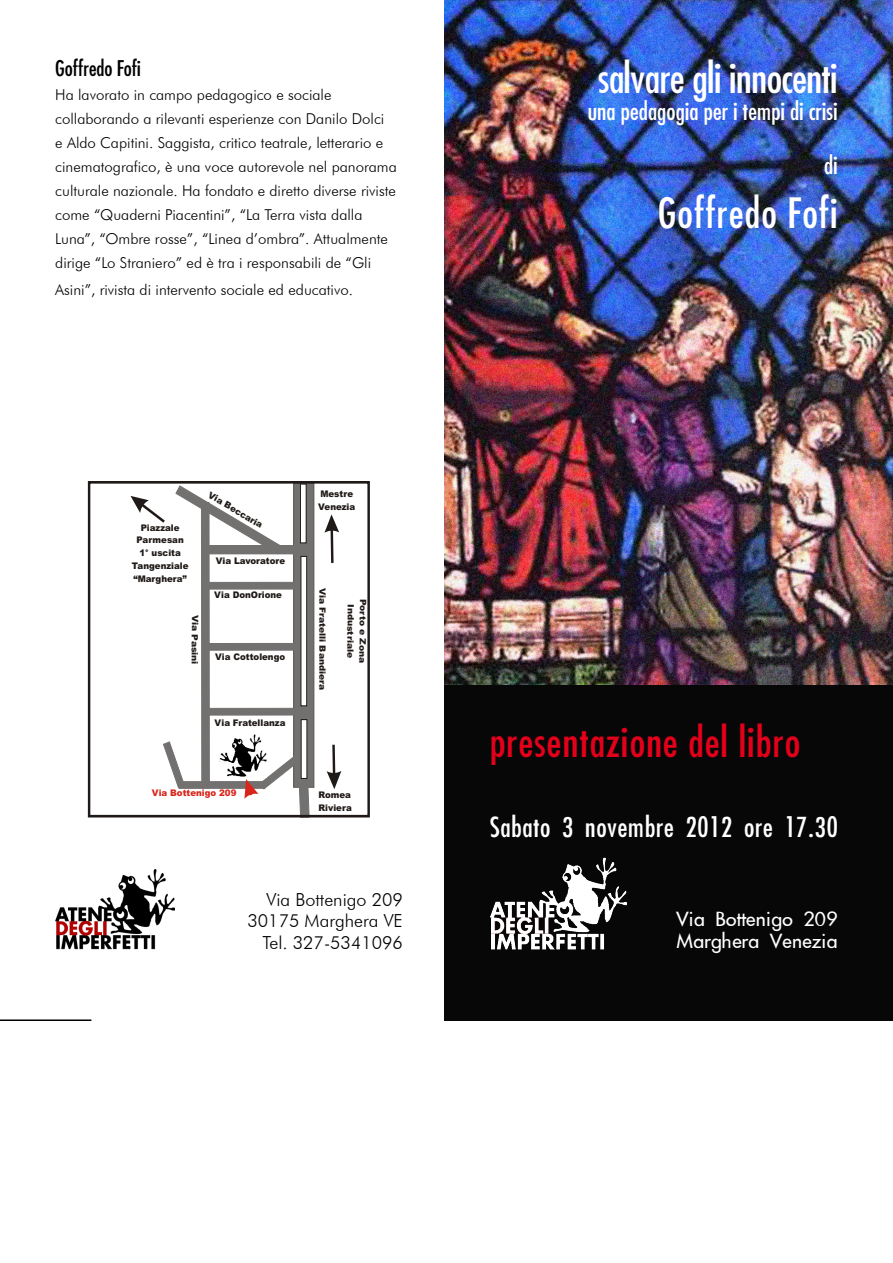
<style>
.page{position:relative;width:893px;height:1263px;background:#fff}
.page>*{position:absolute;margin:0;border:0;box-sizing:border-box;transform-origin:0 0}
.t1{font:condensed 40.5px "Futura";letter-spacing:.03em;color:#e2001a}
.t2{font:condensed 40.5px "Futura";letter-spacing:-.01em;color:#fff}
.t3{font:condensed 40.5px "Futura";letter-spacing:.03em;color:#fff}
.t4{font:condensed 27px "Futura";letter-spacing:.03em;color:#fff}
.t5{font:100 24px/21.6px "Futura";color:#fff}
.t6{font:condensed 24px "Futura";letter-spacing:.005em;color:#fff}
.t7{font:condensed 21px "Futura";color:#000}
.t8{font:300 18px/21.6px "Futura BT";color:#000;text-align:right}
.t9{font:300 15px/24px "Futura BT";color:#000}
.t10{font:900 9.15px/12.9px "Arial";color:#1f1a17;scale:.95 1}
.t11{font:900 9.15px "Arial";color:#d9261c;scale:.95 1}
.t12{font:900 9px "Arial";color:#1f1a17}
.t13{font:900 8.7px/12.3px "Arial";color:#1f1a17;scale:1.06 1}
</style>
<div class="page">
<div style="left:444px;top:0;width:449px;height:1020px;background:#080707"></div>
<img style="left:55px;top:869px;width:119px;height:80px">
<img style="left:490px;top:857px;width:137px;height:93px">
<hr style="left:0;top:1019px;width:91px;height:2px;background:#000">
<img style="left:444px;top:0;width:449px;height:685px">
<svg style="left:296px;top:485px;width:16px;height:300px;background:#6d6a6a"></svg>
<div style="left:294px;top:483px;width:20px;height:304px;border:1px solid #615c5c"></div>
<svg style="left:163px;top:742px;width:21px;height:46px"></svg>
<div style="left:179px;top:782px;width:86px;height:6px;background:#737070"></div>
<div style="left:179px;top:781px;width:86px;height:7px;border:1px solid #737070"></div>
<div style="left:209px;top:708px;width:86px;height:7px;background:#737070"></div>
<div style="left:209px;top:643px;width:86px;height:7px;background:#737070"></div>
<div style="left:209px;top:582px;width:85px;height:7px;background:#737070"></div>
<div style="left:301px;top:720px;width:6px;height:58px;background:#fff"></div>
<div style="left:301px;top:556px;width:6px;height:150px;background:#fff"></div>
<div style="left:301px;top:556px;width:6px;height:150px;border:1px solid #1f1a17"></div>
<div style="left:300px;top:484px;width:6px;height:59px;background:#fff"></div>
<div style="left:300px;top:484px;width:6px;height:59px;border:1px solid #1f1a17"></div>
<div style="left:203px;top:546px;width:93px;height:8px;background:#737070"></div>
<div style="left:201px;top:503px;width:8px;height:285px;background:#737070"></div>
<div style="left:201px;top:502px;width:9px;height:286px;border:1px solid #737070"></div>
<svg style="left:327px;top:745px;width:14px;height:44px"></svg>
<svg style="left:324px;top:514px;width:15px;height:49px"></svg>
<svg style="left:131px;top:496px;width:34px;height:27px"></svg>
<svg style="left:244px;top:755px;width:65px;height:58px"></svg>
<div style="left:88px;top:481px;width:282px;height:336px;border:3px solid #1f1a17"></div>
<img style="left:220px;top:735px;width:47px;height:43px">
<svg style="left:176px;top:486px;width:106px;height:68px"></svg>
<h3 class="t7" style="left:55px;top:55px;width:87px">Goffredo Fofi</h3>
<p class="t9" style="left:55px;top:82px;width:343px">Ha lavorato in campo pedagogico e sociale collaborando a rilevanti esperienze con Danilo Dolci<br>e Aldo Capitini. Saggista, critico teatrale, letterario e cinematografico, è una voce autorevole nel panorama culturale nazionale. Ha fondato e diretto diverse riviste come “Quaderni Piacentini”, “La Terra vista dalla Luna”, “Ombre rosse”, “Linea d’ombra”. Attualmente dirige “Lo Straniero” ed è tra i responsabili de “Gli</p>
<p class="t9" style="left:55px;top:277px;width:299px">Asini”, rivista di intervento sociale ed educativo.</p>
<p class="t10" style="left:132px;top:522px;width:61px;text-align:center">Piazzale<br>Parmesan<br>1° uscita<br>Tangenziale “Marghera”</p>
<p class="t13" style="left:201px;top:615px;width:48px;rotate:91deg">Via Pasi i</p>
<p class="t12" style="left:212px;top:489px;width:63px;rotate:31deg">Via Be c ria</p>
<p class="t10" style="left:216px;top:555px;width:75px">Via Lavoratore</p>
<p class="t10" style="left:214px;top:589px;width:73px">Via DonOrione</p>
<p class="t10" style="left:215px;top:651px;width:75px">Via Cottolengo</p>
<p class="t10" style="left:215px;top:717px;width:76px">Via Fratellanza</p>
<p class="t11" style="left:152px;top:787px;width:91px">Via Bottenigo 209</p>
<p class="t10" style="left:318px;top:489px;width:40px">Mestre<br>Venezia</p>
<p class="t13" style="left:328px;top:588px;width:53px;rotate:90deg">Via Frate li</p>
<p class="t13" style="left:328px;top:665px;width:26px;rotate:90deg">dea</p>
<p class="t13" style="left:328px;top:633px;width:50px;rotate:90deg">l Banir</p>
<p class="t13" style="left:369px;top:604px;width:57px;text-indent:-5px;rotate:91deg">Port e Zona<br>Indus ri</p>
<p class="t13" style="left:356px;top:632px;width:26px;rotate:91deg">t ale</p>
<p class="t10" style="left:319px;top:789px;width:36px">Romea<br>Riviera</p>
<p class="t8" style="left:248px;top:888px;width:157px">Via Bottenigo 209<br>30175 Marghera VE<br>Tel. 327-5341096</p>
<h1 class="t2" style="left:598px;top:52px;width:241px">salvare gli innocenti</h1>
<h3 class="t6" style="left:588px;top:95px;width:251px">una pedagogia per i tempi di crisi</h3>
<h3 class="t6" style="left:824px;top:149px;width:15px">di</h3>
<h1 class="t3" style="left:658px;top:187px;width:181px">Goffredo Fofi</h1>
<h1 class="t1" style="left:490px;top:716px;width:311px">presentazione del libro</h1>
<h2 class="t4" style="left:490px;top:809px;width:349px">Sabato 3 novembre 2012 ore 17.30</h2>
<h3 class="t5" style="left:677px;top:910px;width:163px">Via Bottenigo 209<br>Marghera Venezia</h3>
</div>
